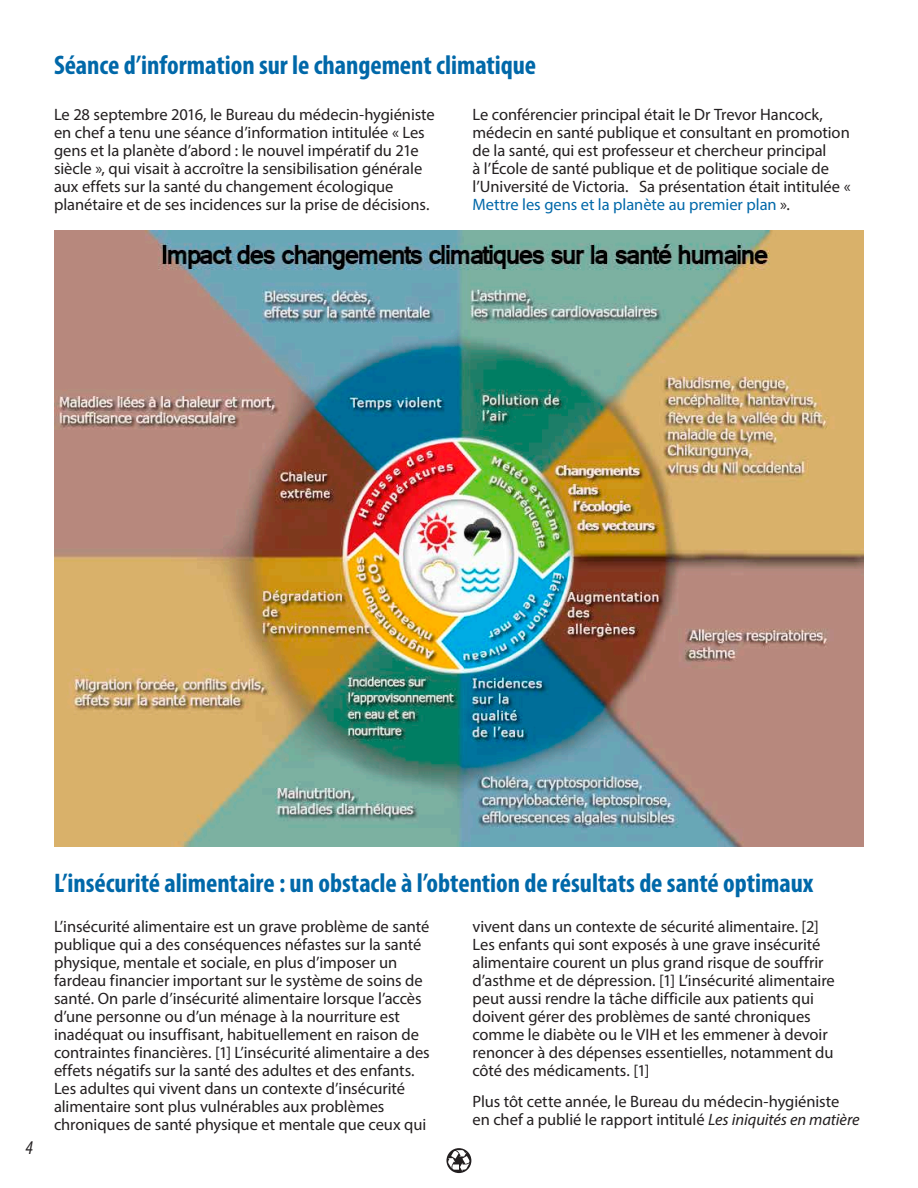
<style>
.page{position:relative;width:918px;height:1188px;background:#fff}
.page>*{position:absolute;margin:0;border:0;box-sizing:border-box;transform-origin:0 0}
.t1{font:700 condensed 27px "Myriad Pro";color:#0068a9}
.t2{font:italic condensed 19.5px "Myriad Pro";color:#231f20}
.t3{font:16.5px/18px "Myriad Pro";letter-spacing:-.005em;color:#231f20}
.s1{color:#0068a9}
.s2{font-style:italic}
</style>
<div class="page">
<svg style="left:446px;top:1148px;width:25px;height:25px"></svg>
<svg style="left:448px;top:1149px;width:23px;height:22px"></svg>
<img style="left:54px;top:231px;width:810px;height:615px">
<h1 class="t1" style="left:54px;top:48px;width:484px">Séance d’information sur le changement climatique</h1>
<p class="t3" style="left:54px;top:105px;width:382px">Le 28 septembre 2016, le Bureau du médecin-hygiéniste en chef a tenu une séance d’information intitulée « Les gens et la planète d’abord : le nouvel impératif du 21e siècle », qui visait à accroître la sensibilisation générale aux effets sur la santé du changement écologique planétaire et de ses incidences sur la prise de décisions.</p>
<p class="t3" style="left:473px;top:105px;width:380px">Le conférencier principal était le Dr Trevor Hancock, médecin en santé publique et consultant en promotion de la santé, qui est professeur et chercheur principal<br>à l’École de santé publique et de politique sociale de l’Université de Victoria. Sa présentation était intitulée « <span class="s1">Mettre les gens et la planète au premier plan</span> ».</p>
<p class="t2" style="left:26px;top:1136px;width:9px">4</p>
<h1 class="t1" style="left:54px;top:866px;width:761px">L’insécurité alimentaire : un obstacle à l’obtention de résultats de santé optimaux</h1>
<p class="t3" style="left:54px;top:918px;width:377px">L’insécurité alimentaire est un grave problème de santé publique qui a des conséquences néfastes sur la santé physique, mentale et sociale, en plus d’imposer un fardeau financier important sur le système de soins de santé. On parle d’insécurité alimentaire lorsque l’accès d’une personne ou d’un ménage à la nourriture est inadéquat ou insuffisant, habituellement en raison de contraintes financières. [1] L’insécurité alimentaire a des effets négatifs sur la santé des adultes et des enfants.<br>Les adultes qui vivent dans un contexte d’insécurité alimentaire sont plus vulnérables aux problèmes chroniques de santé physique et mentale que ceux qui</p>
<p class="t3" style="left:473px;top:917px;width:364px">vivent dans un contexte de sécurité alimentaire. [2] Les enfants qui sont exposés à une grave insécurité alimentaire courent un plus grand risque de souffrir d’asthme et de dépression. [1] L’insécurité alimentaire peut aussi rendre la tâche difficile aux patients qui doivent gérer des problèmes de santé chroniques comme le diabète ou le VIH et les emmener à devoir renoncer à des dépenses essentielles, notamment du côté des médicaments. [1]</p>
<p class="t3" style="left:473px;top:1092px;width:389px">Plus tôt cette année, le Bureau du médecin-hygiéniste en chef a publié le rapport intitulé <span class="s2">Les iniquités en matière</span></p>
</div>
